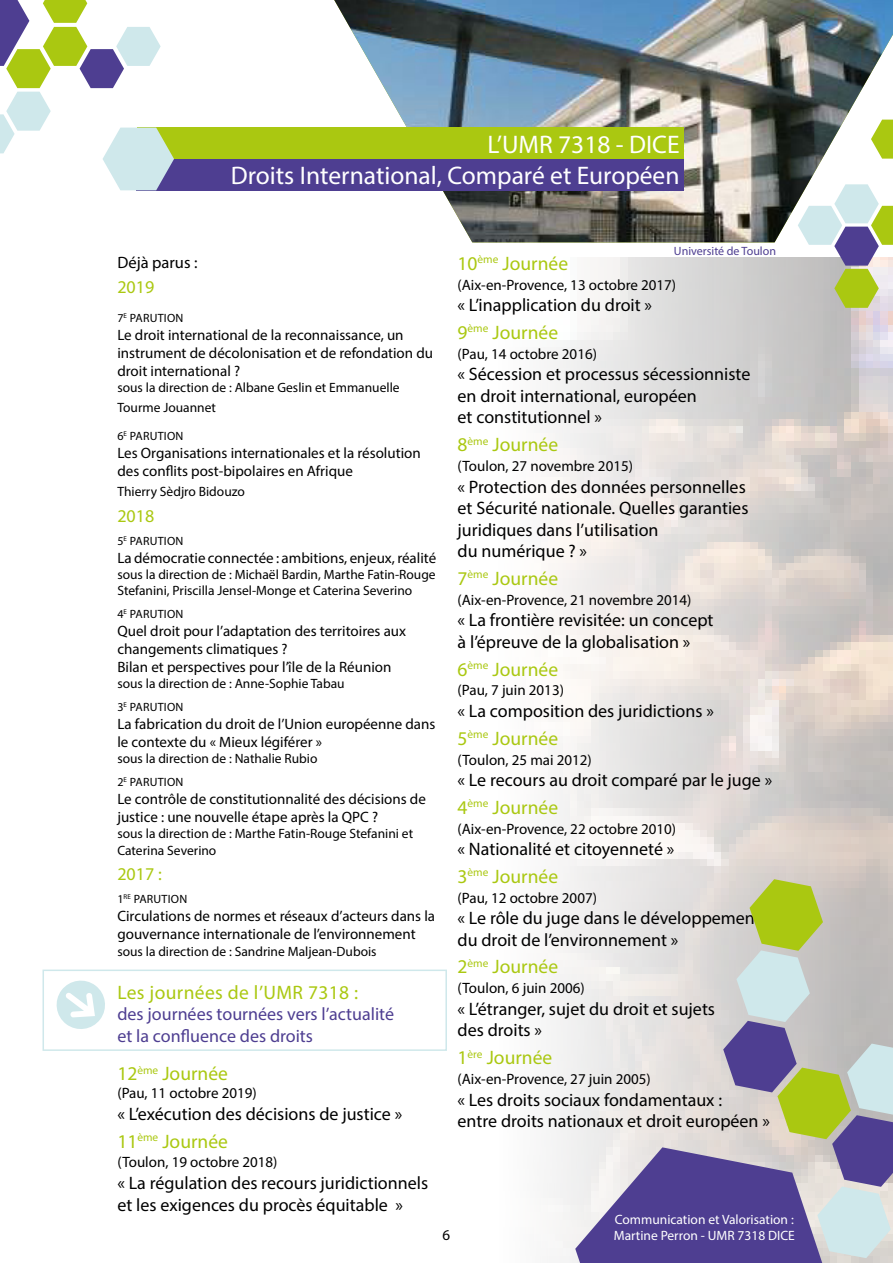
<style>
.page{position:relative;width:893px;height:1263px;background:#fff}
.page>*{position:absolute;margin:0;border:0;box-sizing:border-box;transform-origin:0 0}
.t1{font:25.5px/31.3px "Myriad Pro";color:#fff;text-align:right}
.t2{font:19.5px "Myriad Pro";color:#aac811}
.t3{font:19.5px "Myriad Pro";letter-spacing:.02em;color:#aac811}
.t4{font:18px/21.6px "Myriad Pro";color:#000}
.t5{font:18px/21.6px "Myriad Pro";color:#4e3e91}
.t6{font:18px "Myriad Pro";color:#aac811}
.t7{font:16.5px "Myriad Pro";color:#000}
.t8{font:15px/18px "Myriad Pro";color:#000}
.t9{font:13.5px/16.2px "Myriad Pro";color:#000}
.t10{font:13.5px/16.2px "Myriad Pro";color:#fff}
.t11{font:12px "Myriad Pro";letter-spacing:.02em;color:#000}
.t12{font:12px "Myriad Pro";color:#4e3e91}
</style>
<div class="page">
<svg style="left:547px;top:257px;width:346px;height:1006px"></svg>
<svg style="left:56px;top:980px;width:49px;height:49px"></svg>
<div style="left:43px;top:969px;width:404px;height:82px;border:2px solid #cfe8eb"></div>
<img style="left:334px;top:0;width:559px;height:242px">
<svg style="left:798px;top:120px;width:95px;height:188px"></svg>
<svg style="left:575px;top:879px;width:318px;height:384px;background:#b8b6bd"></svg>
<div style="left:138px;top:128px;width:546px;height:31px;background:#aac811"></div>
<div style="left:136px;top:159px;width:548px;height:31px;background:#4e3e91"></div>
<svg style="left:0;top:0;width:174px;height:190px"></svg>
<h1 class="t1" style="left:231px;top:128px;width:450px">L’UMR 7318 - DICE<br>Droits International, Comparé et Européen</h1>
<p class="t12" style="left:674px;top:244px;width:104px">Université de Toulon</p>
<h2 class="t2" style="left:458px;top:251px;width:112px">10<sup>ème</sup> Journée</h2>
<p class="t8" style="left:458px;top:275px;width:220px">(Aix-en-Provence, 13 octobre 2017)</p>
<p class="t4" style="left:458px;top:294px;width:196px">« L’inapplication du droit »</p>
<h2 class="t2" style="left:458px;top:320px;width:102px">9<sup>ème</sup> Journée</h2>
<p class="t8" style="left:458px;top:344px;width:141px">(Pau, 14 octobre 2016)</p>
<p class="t4" style="left:458px;top:363px;width:294px">« Sécession et processus sécessionniste en droit international, européen<br>et constitutionnel »</p>
<h2 class="t2" style="left:458px;top:432px;width:102px">8<sup>ème</sup> Journée</h2>
<p class="t8" style="left:458px;top:457px;width:177px">(Toulon, 27 novembre 2015)</p>
<p class="t4" style="left:458px;top:475px;width:292px">« Protection des données personnelles et Sécurité nationale. Quelles garanties juridiques dans l’utilisation<br>du numérique ? »</p>
<h2 class="t2" style="left:458px;top:566px;width:102px">7<sup>ème</sup> Journée</h2>
<p class="t8" style="left:458px;top:590px;width:235px">(Aix-en-Provence, 21 novembre 2014)</p>
<p class="t4" style="left:458px;top:609px;width:257px">« La frontière revisitée: un concept à l’épreuve de la globalisation »</p>
<h2 class="t2" style="left:458px;top:657px;width:102px">6<sup>ème</sup> Journée</h2>
<p class="t8" style="left:458px;top:681px;width:108px">(Pau, 7 juin 2013)</p>
<p class="t4" style="left:458px;top:700px;width:258px">« La composition des juridictions »</p>
<h2 class="t2" style="left:458px;top:726px;width:102px">5<sup>ème</sup> Journée</h2>
<p class="t8" style="left:458px;top:750px;width:136px">(Toulon, 25 mai 2012)</p>
<p class="t4" style="left:458px;top:769px;width:316px">« Le recours au droit comparé par le juge »</p>
<h2 class="t2" style="left:458px;top:795px;width:102px">4<sup>ème</sup> Journée</h2>
<p class="t8" style="left:458px;top:819px;width:220px">(Aix-en-Provence, 22 octobre 2010)</p>
<p class="t4" style="left:458px;top:838px;width:218px">« Nationalité et citoyenneté »</p>
<h2 class="t2" style="left:458px;top:864px;width:102px">3<sup>ème</sup> Journée</h2>
<p class="t8" style="left:458px;top:888px;width:141px">(Pau, 12 octobre 2007)</p>
<p class="t4" style="left:458px;top:907px;width:305px">« Le rôle du juge dans le développement du droit de l’environnement »</p>
<h2 class="t2" style="left:458px;top:955px;width:102px">2<sup>ème</sup> Journée</h2>
<p class="t8" style="left:458px;top:979px;width:129px">(Toulon, 6 juin 2006)</p>
<p class="t4" style="left:458px;top:998px;width:259px">« L’étranger, sujet du droit et sujets des droits »</p>
<h2 class="t2" style="left:458px;top:1045px;width:96px">1<sup>ère</sup> Journée</h2>
<p class="t8" style="left:458px;top:1070px;width:195px">(Aix-en-Provence, 27 juin 2005)</p>
<p class="t4" style="left:458px;top:1088px;width:314px">« Les droits sociaux fondamentaux :<br>entre droits nationaux et droit européen »</p>
<p class="t7" style="left:117px;top:252px;width:82px">Déjà parus :</p>
<p class="t6" style="left:117px;top:276px;width:38px">2019</p>
<p class="t11" style="left:117px;top:310px;width:68px">7<sup>E</sup> PARUTION</p>
<p class="t8" style="left:117px;top:325px;width:317px">Le droit international de la reconnaissance, un instrument de décolonisation et de refondation du droit international ?</p>
<p class="t9" style="left:117px;top:377px;width:284px;line-height:19.8px">sous la direction de : Albane Geslin et Emmanuelle<br>Tourme Jouannet</p>
<p class="t11" style="left:117px;top:429px;width:68px">6<sup>E</sup> PARUTION</p>
<p class="t8" style="left:117px;top:444px;width:305px">Les Organisations internationales et la résolution des conflits post-bipolaires en Afrique</p>
<p class="t9" style="left:117px;top:483px;width:129px">Thierry Sèdjro Bidouzo</p>
<p class="t6" style="left:117px;top:504px;width:38px">2018</p>
<p class="t11" style="left:117px;top:533px;width:68px">5<sup>E</sup> PARUTION</p>
<p class="t8" style="left:117px;top:548px;width:320px">La démocratie connectée : ambitions, enjeux, réalité</p>
<p class="t9" style="left:117px;top:566px;width:320px">sous la direction de : Michaël Bardin, Marthe Fatin-Rouge<br>Stefanini, Priscilla Jensel-Monge et Caterina Severino</p>
<p class="t11" style="left:117px;top:606px;width:68px">4<sup>E</sup> PARUTION</p>
<p class="t8" style="left:117px;top:622px;width:290px">Quel droit pour l’adaptation des territoires aux changements climatiques ?<br>Bilan et perspectives pour l’île de la Réunion</p>
<p class="t9" style="left:117px;top:675px;width:229px">sous la direction de : Anne-Sophie Tabau</p>
<p class="t11" style="left:117px;top:699px;width:68px">3<sup>E</sup> PARUTION</p>
<p class="t8" style="left:117px;top:715px;width:320px">La fabrication du droit de l’Union européenne dans le contexte du « Mieux légiférer »</p>
<p class="t9" style="left:117px;top:750px;width:202px">sous la direction de : Nathalie Rubio</p>
<p class="t11" style="left:117px;top:775px;width:68px">2<sup>E</sup> PARUTION</p>
<p class="t8" style="left:117px;top:790px;width:310px">Le contrôle de constitutionnalité des décisions de justice : une nouvelle étape après la QPC ?</p>
<p class="t9" style="left:117px;top:825px;width:297px">sous la direction de : Marthe Fatin-Rouge Stefanini et<br>Caterina Severino</p>
<p class="t6" style="left:117px;top:863px;width:46px">2017 :</p>
<p class="t11" style="left:117px;top:892px;width:71px">1<sup>RE</sup> PARUTION</p>
<p class="t8" style="left:117px;top:907px;width:319px">Circulations de normes et réseaux d’acteurs dans la gouvernance internationale de l’environnement</p>
<p class="t9" style="left:117px;top:943px;width:261px">sous la direction de : Sandrine Maljean-Dubois</p>
<h2 class="t3" style="left:117px;top:980px;width:242px">Les journées de l’UMR 7318 :</h2>
<p class="t5" style="left:117px;top:1003px;width:278px">des journées tournées vers l’actualité et la confluence des droits</p>
<h2 class="t2" style="left:117px;top:1062px;width:112px">12<sup>ème</sup> Journée</h2>
<p class="t8" style="left:117px;top:1084px;width:141px">(Pau, 11 octobre 2019)</p>
<p class="t4" style="left:117px;top:1103px;width:286px">« L’exécution des décisions de justice »</p>
<h2 class="t2" style="left:117px;top:1129px;width:112px">11<sup>ème</sup> Journée</h2>
<p class="t8" style="left:117px;top:1153px;width:162px">(Toulon, 19 octobre 2018)</p>
<p class="t4" style="left:117px;top:1172px;width:312px">« La régulation des recours juridictionnels et les exigences du procès équitable »</p>
<p class="t10" style="left:614px;top:1211px;width:183px">Communication et Valorisation :<br>Martine Perron - UMR 7318 DICE</p>
<p class="t8" style="left:443px;top:1226px;width:9px">6</p>
</div>
